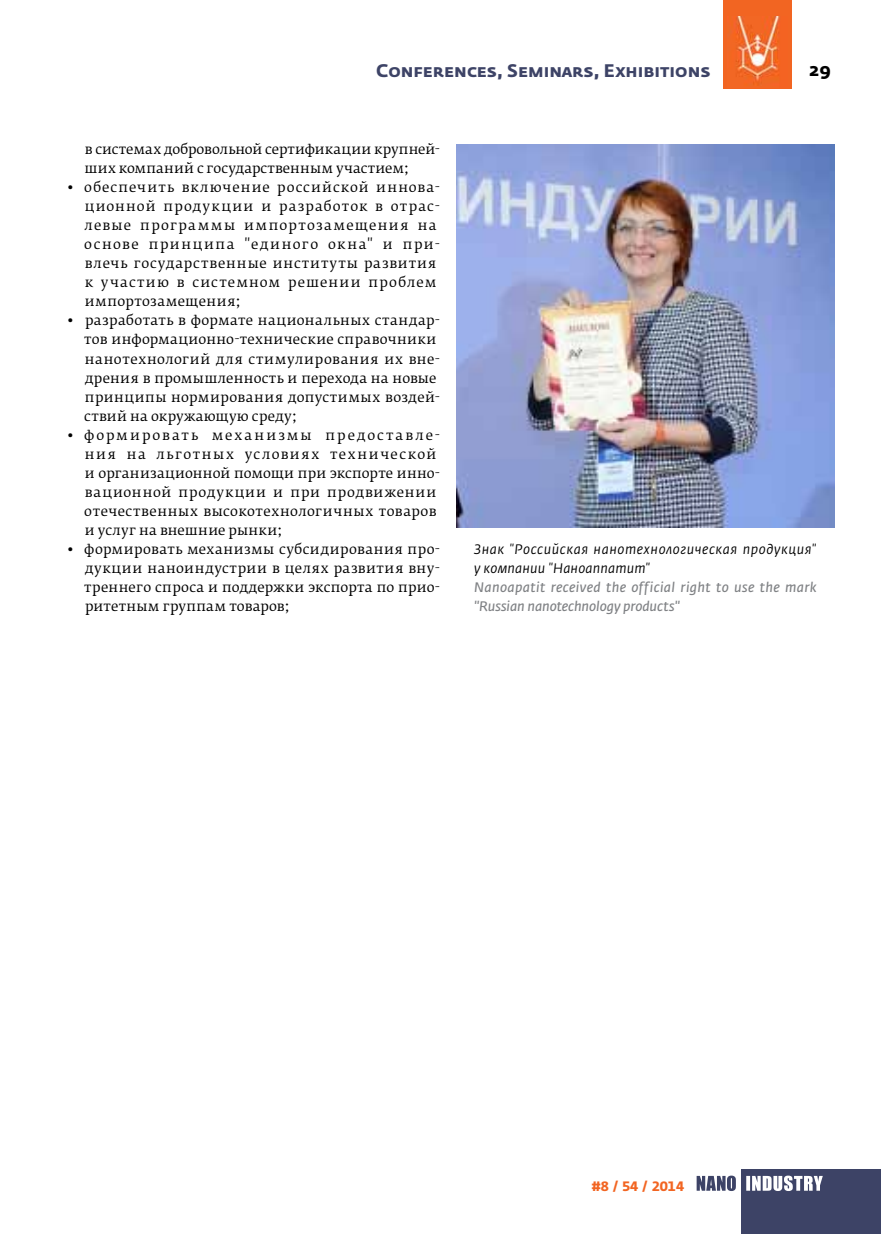
<style>
.page{position:relative;width:881px;height:1234px;background:#fff}
.page>*{position:absolute;margin:0;border:0;box-sizing:border-box;transform-origin:0 0}
.t1{font:700 18px "Fedra Sans Pro";color:#3d4366}
.t2{font:700 18px "Fedra Sans Alt Pro";color:#000}
.t3{font:italic 13.65px/19px "Fedra Sans Pro";letter-spacing:.02em;color:#808285}
.t4{font:italic 13.65px/19px "Fedra Sans Pro";letter-spacing:.04em;color:#000}
.t5{font:13.5px/19px "Fedra Serif B Pro";letter-spacing:.035em;color:#000}
.t6{font:13.5px/19px "Fedra Serif B Pro";letter-spacing:.08em;color:#000}
.t7{font:13.5px/19px "Fedra Serif B Pro";color:#000}
.t8{font:700 13.5px "Fedra Sans Alt Pro";color:#f26522}
</style>
<div class="page">
<svg style="left:791px;top:53px;width:1px;height:30px"></svg>
<div style="left:722px;top:0;width:69px;height:89px;background:#f26522"></div>
<img style="left:727px;top:17px;width:53px;height:67px">
<div style="left:741px;top:1169px;width:139px;height:64px;background:#3d4366"></div>
<svg style="left:746px;top:1175px;width:76px;height:15px"></svg>
<svg style="left:696px;top:1175px;width:39px;height:15px"></svg>
<img style="left:456px;top:144px;width:377px;height:383px">
<h1 class="t1" style="left:376px;top:60px;width:336px">Conferences, Seminars, Exhibitions</h1>
<h1 class="t2" style="left:809px;top:58px;width:23px">29</h1>
<p class="t7" style="left:85px;top:140px;width:357px">в системах добровольной сертификации крупней&shy;ших компаний с государственным участием;</p>
<p class="t6" style="left:84px;top:178px;width:357px;text-indent:-17px">• обеспечить включение российской иннова&shy;ционной продукции и разработок в отрас&shy;левые программы импортозамещения на основе принципа "единого окна" и при&shy;влечь государственные институты развития к участию в системном решении проблем импортозамещения;</p>
<p class="t5" style="left:84px;top:311px;width:357px;text-indent:-17px">• разработать в формате национальных стандар&shy;тов информационно-технические справочники нанотехнологий для стимулирования их вне&shy;дрения в промышленность и перехода на новые принципы нормирования допустимых воздей&shy;ствий на окружающую среду;</p>
<p class="t5" style="left:84px;top:425px;width:357px;text-indent:-17px">• формировать механизмы предоставле&shy;ния на льготных условиях технической и организационной помощи при экспорте инно&shy;вационной продукции и при продвижении отечественных высокотехнологичных товаров и услуг на внешние рынки;</p>
<p class="t5" style="left:84px;top:539px;width:357px;text-align:justify;text-indent:-17px">• формировать механизмы субсидирования про&shy;дукции наноиндустрии в целях развития вну&shy;треннего спроса и поддержки экспорта по прио&shy;ритетным группам товаров;</p>
<p class="t4" style="left:474px;top:539px;width:344px">Знак "Российская нанотехнологическая продукция" у компании "Наноаппатит"</p>
<p class="t3" style="left:474px;top:577px;width:344px">Nanoapatit received the official right to use the mark "Russian nanotechnology products"</p>
<p class="t8" style="left:591px;top:1177px;width:94px">#8 / 54 / 2014</p>
</div>
